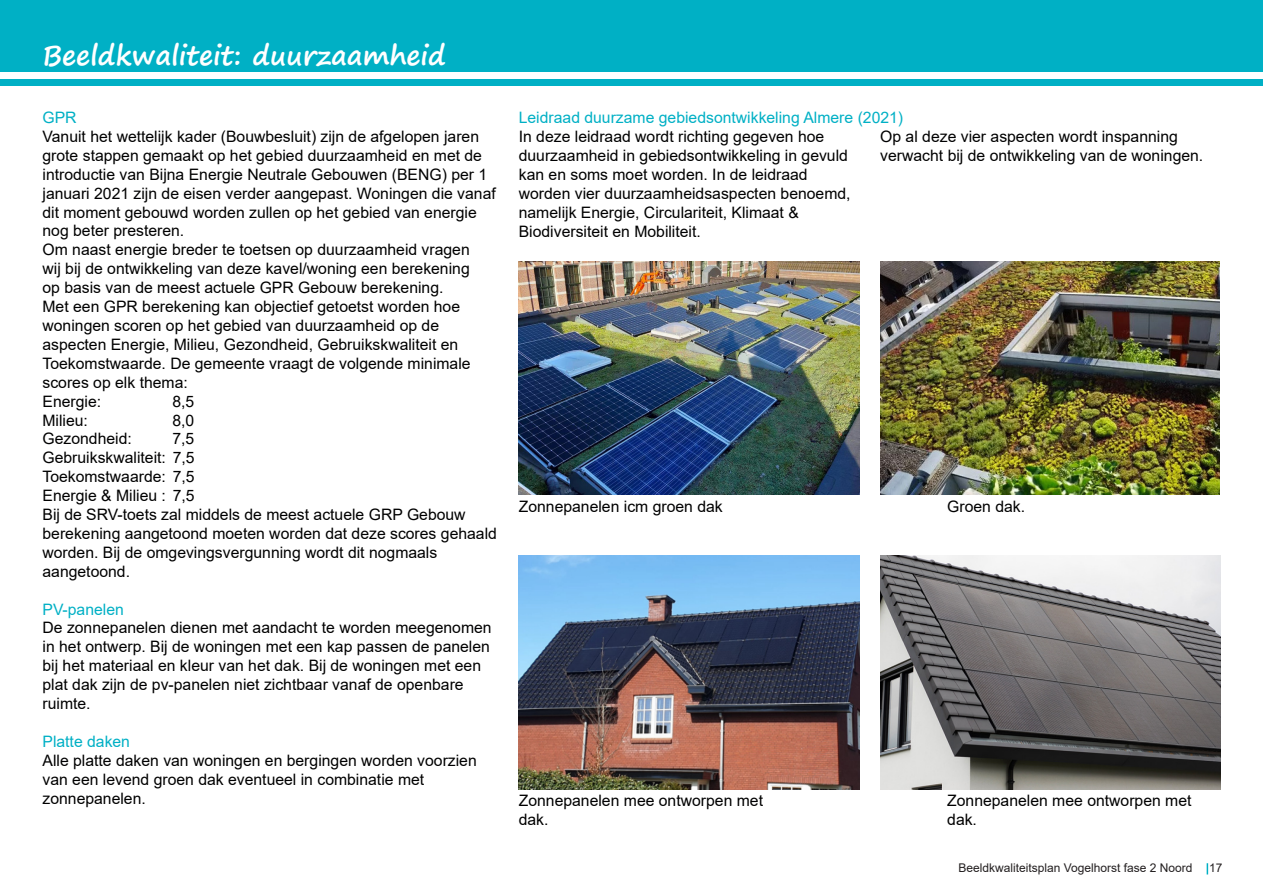
<style>
.page{position:relative;width:1263px;height:893px;background:#fff}
.page>*{position:absolute;margin:0;border:0;box-sizing:border-box;transform-origin:0 0}
.t1{font:700 27px "Segoe Print";color:#fff}
.t2{font:15.75px/18.9px "Arial";color:#000001}
.t3{font:15.75px "Arial";color:#00b0c5}
.t4{font:12px "Arial";color:#231f20}
</style>
<div class="page">
<svg style="left:1206px;top:863px;width:2px;height:11px"></svg>
<div style="left:0;top:0;width:1263px;height:85px;background:#00b0c5"></div>
<div style="left:0;top:72px;width:1263px;height:7px;background:#fff"></div>
<img style="left:519px;top:261px;width:340px;height:234px">
<img style="left:519px;top:556px;width:340px;height:234px">
<img style="left:880px;top:556px;width:340px;height:234px">
<img style="left:880px;top:261px;width:340px;height:234px">
<p class="t1" style="left:43px;top:31px;width:405px">Beeldkwaliteit: duurzaamheid</p>
<p class="t3" style="left:43px;top:107px;width:36px">GPR</p>
<p class="t2" style="left:43px;top:127px;width:455px">Vanuit het wettelijk kader (Bouwbesluit) zijn de afgelopen jaren grote stappen gemaakt op het gebied duurzaamheid en met de introductie van Bijna Energie Neutrale Gebouwen (BENG) per 1 januari 2021 zijn de eisen verder aangepast. Woningen die vanaf dit moment gebouwd worden zullen op het gebied van energie nog beter presteren.</p>
<p class="t2" style="left:43px;top:240px;width:430px">Om naast energie breder te toetsen op duurzaamheid vragen wij bij de ontwikkeling van deze kavel/woning een berekening op basis van de meest actuele GPR Gebouw berekening.<br>Met een GPR berekening kan objectief getoetst worden hoe woningen scoren op het gebied van duurzaamheid op de aspecten Energie, Milieu, Gezondheid, Gebruikskwaliteit en Toekomstwaarde. De gemeente vraagt de volgende minimale scores op elk thema:</p>
<p class="t2" style="left:43px;top:391px;width:60px">Energie:</p>
<p class="t2" style="left:172px;top:391px;width:23px">8,5</p>
<p class="t2" style="left:43px;top:410px;width:47px">Milieu:</p>
<p class="t2" style="left:172px;top:410px;width:23px">8,0</p>
<p class="t2" style="left:43px;top:429px;width:91px">Gezondheid:</p>
<p class="t2" style="left:172px;top:429px;width:23px">7,5</p>
<p class="t2" style="left:43px;top:448px;width:154px">Gebruikskwaliteit: 7,5</p>
<p class="t2" style="left:43px;top:467px;width:154px">Toekomstwaarde: 7,5</p>
<p class="t2" style="left:43px;top:486px;width:154px">Energie &amp; Milieu : 7,5</p>
<p class="t2" style="left:43px;top:505px;width:456px">Bij de SRV-toets zal middels de meest actuele GRP Gebouw berekening aangetoond moeten worden dat deze scores gehaald worden. Bij de omgevingsvergunning wordt dit nogmaals aangetoond.</p>
<p class="t3" style="left:43px;top:598px;width:83px">PV-panelen</p>
<p class="t2" style="left:43px;top:618px;width:451px">De zonnepanelen dienen met aandacht te worden meegenomen in het ontwerp. Bij de woningen met een kap passen de panelen bij het materiaal en kleur van het dak. Bij de woningen met een plat dak zijn de pv-panelen niet zichtbaar vanaf de openbare ruimte.</p>
<p class="t3" style="left:43px;top:730px;width:89px">Platte daken</p>
<p class="t2" style="left:43px;top:751px;width:436px">Alle platte daken van woningen en bergingen worden voorzien van een levend groen dak eventueel in combinatie met zonnepanelen.</p>
<p class="t3" style="left:519px;top:107px;width:386px">Leidraad duurzame gebiedsontwikkeling Almere (2021)</p>
<p class="t2" style="left:519px;top:127px;width:333px">In deze leidraad wordt richting gegeven hoe duurzaamheid in gebiedsontwikkeling in gevuld kan en soms moet worden. In de leidraad worden vier duurzaamheidsaspecten benoemd, namelijk Energie, Circulariteit, Klimaat &amp; Biodiversiteit en Mobiliteit.</p>
<p class="t2" style="left:880px;top:127px;width:325px">Op al deze vier aspecten wordt inspanning verwacht bij de ontwikkeling van de woningen.</p>
<p class="t2" style="left:519px;top:496px;width:205px">Zonnepanelen icm groen dak</p>
<p class="t2" style="left:947px;top:496px;width:79px">Groen dak.</p>
<p class="t2" style="left:519px;top:791px;width:246px">Zonnepanelen mee ontworpen met dak.</p>
<p class="t2" style="left:947px;top:791px;width:246px">Zonnepanelen mee ontworpen met dak.</p>
<p class="t4" style="left:958px;top:859px;width:236px">Beeldkwaliteitsplan Vogelhorst fase 2 Noord</p>
<p class="t4" style="left:1209px;top:859px;width:15px">17</p>
</div>
